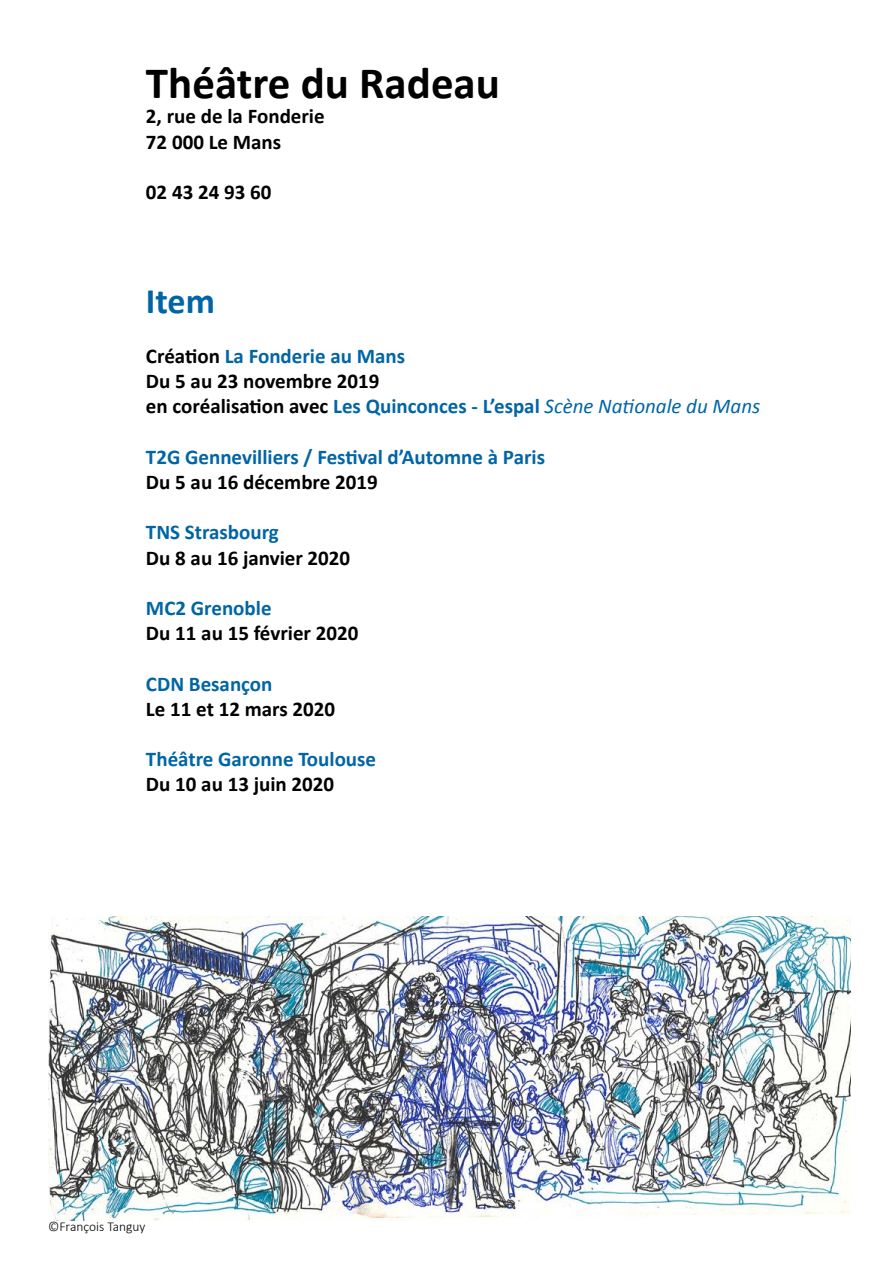
<style>
.page{position:relative;width:893px;height:1263px;background:#fff}
.page>*{position:absolute;margin:0;border:0;box-sizing:border-box;transform-origin:0 0}
.t1{font:700 45px "Calibri";color:#000}
.t2{font:700 36px "Calibri";color:#0065a6}
.t3{font:700 21px "Calibri";color:#0065a6}
.t4{font:700 21px "Calibri";color:#000}
.t5{font:300 13.5px "Calibri";color:#000}
.s1{color:#000}
.s2{font-weight:400;font-style:italic}
</style>
<div class="page">
<img style="left:48px;top:916px;width:802px;height:304px">
<p class="t1" style="left:146px;top:51px;width:356px">Théâtre du Radeau</p>
<p class="t4" style="left:146px;top:102px;width:180px">2, rue de la Fonderie</p>
<p class="t4" style="left:146px;top:127px;width:137px">72 000 Le Mans</p>
<p class="t4" style="left:146px;top:177px;width:127px">02 43 24 93 60</p>
<p class="t2" style="left:146px;top:275px;width:71px">Item</p>
<p class="t3" style="left:146px;top:341px;width:261px"><span class="s1">Création</span> La Fonderie au Mans</p>
<p class="t4" style="left:146px;top:366px;width:235px">Du 5 au 23 novembre 2019</p>
<p class="t3" style="left:146px;top:392px;width:616px"><span class="s1">en coréalisation avec</span> Les Quinconces - L’espal <span class="s2">Scène Nationale du Mans</span></p>
<p class="t3" style="left:146px;top:442px;width:401px">T2G Gennevilliers / Festival d’Automne à Paris</p>
<p class="t4" style="left:146px;top:467px;width:233px">Du 5 au 16 décembre 2019</p>
<p class="t3" style="left:146px;top:518px;width:134px">TNS Strasbourg</p>
<p class="t4" style="left:146px;top:543px;width:206px">Du 8 au 16 janvier 2020</p>
<p class="t3" style="left:146px;top:593px;width:127px">MC2 Grenoble</p>
<p class="t4" style="left:146px;top:618px;width:214px">Du 11 au 15 février 2020</p>
<p class="t3" style="left:146px;top:669px;width:128px">CDN Besançon</p>
<p class="t4" style="left:146px;top:694px;width:191px">Le 11 et 12 mars 2020</p>
<p class="t3" style="left:146px;top:744px;width:232px">Théâtre Garonne Toulouse</p>
<p class="t4" style="left:146px;top:770px;width:190px">Du 10 au 13 juin 2020</p>
<p class="t5" style="left:48px;top:1218px;width:99px">©François Tanguy</p>
</div>
